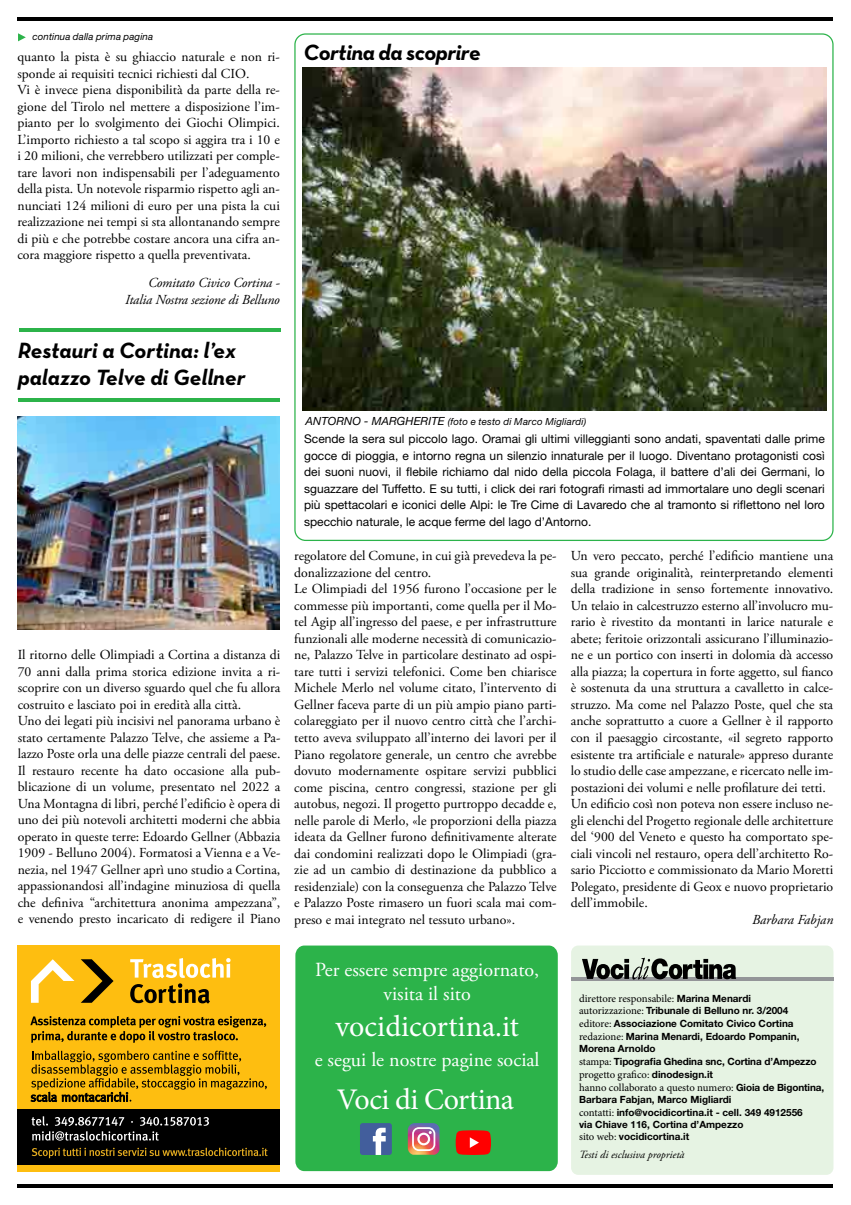
<style>
.page{position:relative;width:851px;height:1205px;background:#fff}
.page>*{position:absolute;margin:0;border:0;box-sizing:border-box;transform-origin:0 0}
.t1{font:30px "Minion Pro";letter-spacing:-.01em;color:#fff}
.t2{font:italic 700 22.5px/27px "Neutra Text";letter-spacing:-.005em;color:#000}
.t3{font:20px/24px "Adobe Garamond Pro";color:#fff;text-align:center}
.t4{font:13.75px/16.5px "Adobe Garamond Pro";color:#000}
.t5{font:italic 13.75px/16.5px "Adobe Garamond Pro";letter-spacing:-.01em;color:#000;text-align:right}
.t6{font:12px/16.5px "Helvetica Neue LT Std";color:#000;text-align:justify}
.t7{font:italic 11px "Adobe Garamond Pro";color:#000}
.t8{font:10.75px/12.9px "Minion Pro";letter-spacing:-.005em;color:#000}
.t9{font:700 10px/12.6px "Helvetica Neue LT Std";color:#000}
.t10{font:italic 9.75px "Helvetica Neue LT Std";letter-spacing:.01em;color:#000}
.s1{font-size:11.25px}
.s2{font-family:"Helvetica Neue LT Std";font-weight:700;font-size:10px}
.s3{font-family:"Minion Pro";font-weight:400;font-size:10.75px}
</style>
<div class="page">
<hr style="left:18px;top:18px;width:815px;height:3px;background:#000">
<hr style="left:18px;top:1184px;width:815px;height:3px;background:#000">
<div style="left:571px;top:945px;width:262px;height:230px;background:#e6f3e3;border-radius:7px"></div>
<hr style="left:571px;top:977px;width:262px;height:3px;background:#939598">
<svg style="left:582px;top:958px;width:154px;height:21px"></svg>
<hr style="left:18px;top:398px;width:261px;height:4px;background:#2cb34a">
<div style="left:17px;top:945px;width:263px;height:227px;background:#febe10"></div>
<svg style="left:130px;top:958px;width:100px;height:45px"></svg>
<svg style="left:31px;top:959px;width:43px;height:44px"></svg>
<svg style="left:81px;top:959px;width:32px;height:44px"></svg>
<svg style="left:30px;top:1016px;width:236px;height:27px"></svg>
<div style="left:17px;top:1109px;width:263px;height:55px;background:#000"></div>
<svg style="left:32px;top:1116px;width:177px;height:24px"></svg>
<svg style="left:32px;top:1147px;width:235px;height:11px"></svg>
<svg style="left:31px;top:1050px;width:236px;height:52px"></svg>
<hr style="left:19px;top:329px;width:261px;height:3px;background:#2cb34a">
<img style="left:303px;top:67px;width:523px;height:343px">
<svg style="left:18px;top:33px;width:8px;height:8px"></svg>
<img style="left:17px;top:417px;width:262px;height:212px">
<div style="left:295px;top:945px;width:262px;height:226px;background:#2cb34a;border-radius:9px"></div>
<div style="left:360px;top:1123px;width:32px;height:32px;background:#425e9c;border-radius:3px"></div>
<svg style="left:373px;top:1128px;width:12px;height:27px"></svg>
<svg style="left:408px;top:1123px;width:31px;height:31px"></svg>
<svg style="left:455px;top:1130px;width:36px;height:25px"></svg>
<p class="t10" style="left:33px;top:31px;width:122px">continua dalla prima pagina</p>
<p class="t4" style="left:17px;top:49px;width:264px">quanto la pista è su ghiaccio naturale e non ri&shy;sponde ai requisiti tecnici richiesti dal CIO.<br>Vi è invece piena disponibilità da parte della re&shy;gione del Tirolo nel mettere a disposizione l’im&shy;pianto per lo svolgimento dei Giochi Olimpici.<br>L’importo richiesto a tal scopo si aggira tra i 10 e i 20 milioni, che verrebbero utilizzati per comple&shy;tare lavori non indispensabili per l’adeguamento della pista. Un notevole risparmio rispetto agli an&shy;nunciati 124 milioni di euro per una pista la cui realizzazione nei tempi si sta allontanando sempre di più e che potrebbe costare ancora una cifra an&shy;cora maggiore rispetto a quella preventivata.</p>
<p class="t5" style="left:125px;top:275px;width:156px">Comitato Civico Cortina -<br>Italia Nostra sezione di Belluno</p>
<h2 class="t2" style="left:303px;top:38px;width:178px">Cortina da scoprire</h2>
<h2 class="t2" style="left:18px;top:336px;width:229px">Restauri a Cortina: l’ex palazzo Telve di Gellner</h2>
<p class="t4" style="left:18px;top:647px;width:264px">Il ritorno delle Olimpiadi a Cortina a distanza di 70 anni dalla prima storica edizione invita a ri&shy;scoprire con un diverso sguardo quel che fu allora costruito e lasciato poi in eredità alla città.<br>Uno dei legati più incisivi nel panorama urbano è stato certamente Palazzo Telve, che assieme a Pa&shy;lazzo Poste orla una delle piazze centrali del paese.<br>Il restauro recente ha dato occasione alla pub&shy;blicazione di un volume, presentato nel 2022 a Una Montagna di libri, perché l’edificio è opera di uno dei più notevoli architetti moderni che abbia operato in queste terre: Edoardo Gellner (Abbazia 1909 - Belluno 2004). Formatosi a Vienna e a Ve&shy;nezia, nel 1947 Gellner aprì uno studio a Cortina, appassionandosi all’indagine minuziosa di quella che definiva “architettura anonima ampezzana”, e venendo presto incaricato di redigere il Piano</p>
<p class="t10" style="left:305px;top:415px;width:282px"><span class="s1">ANTORNO - MARGHERITE</span> (foto e testo di Marco Migliardi)</p>
<p class="t6" style="left:304px;top:431px;width:522px">Scende la sera sul piccolo lago. Oramai gli ultimi villeggianti sono andati, spaventati dalle prime gocce di pioggia, e intorno regna un silenzio innaturale per il luogo. Diventano protagonisti così dei suoni nuovi, il flebile richiamo dal nido della piccola Folaga, il battere d’ali dei Germani, lo sguazzare del Tuffetto. E su tutti, i click dei rari fotografi rimasti ad immortalare uno degli scenari più spettacolari e iconici delle Alpi: le Tre Cime di Lavaredo che al tramonto si riflettono nel loro specchio naturale, le acque ferme del lago d’Antorno.</p>
<p class="t4" style="left:294px;top:548px;width:264px">regolatore del Comune, in cui già prevedeva la pe&shy;donalizzazione del centro.<br>Le Olimpiadi del 1956 furono l’occasione per le commesse più importanti, come quella per il Mo&shy;tel Agip all’ingresso del paese, e per infrastrutture funzionali alle moderne necessità di comunicazio&shy;ne, Palazzo Telve in particolare destinato ad ospi&shy;tare tutti i servizi telefonici. Come ben chiarisce Michele Merlo nel volume citato, l’intervento di Gellner faceva parte di un più ampio piano parti&shy;colareggiato per il nuovo centro città che l’archi&shy;tetto aveva sviluppato all’interno dei lavori per il Piano regolatore generale, un centro che avrebbe dovuto modernamente ospitare servizi pubblici come piscina, centro congressi, stazione per gli autobus, negozi. Il progetto purtroppo decadde e, nelle parole di Merlo, «le proporzioni della piazza ideata da Gellner furono definitivamente alterate dai condomini realizzati dopo le Olimpiadi (gra&shy;zie ad un cambio di destinazione da pubblico a residenziale) con la conseguenza che Palazzo Telve e Palazzo Poste rimasero un fuori scala mai com&shy;preso e mai integrato nel tessuto urbano».</p>
<p class="t4" style="left:570px;top:548px;width:264px">Un vero peccato, perché l’edificio mantiene una sua grande originalità, reinterpretando elementi della tradizione in senso fortemente innovativo.<br>Un telaio in calcestruzzo esterno all’involucro mu&shy;rario è rivestito da montanti in larice naturale e abete; feritoie orizzontali assicurano l’illuminazio&shy;ne e un portico con inserti in dolomia dà accesso alla piazza; la copertura in forte aggetto, sul fianco è sostenuta da una struttura a cavalletto in calce&shy;struzzo. Ma come nel Palazzo Poste, quel che sta anche soprattutto a cuore a Gellner è il rapporto con il paesaggio circostante, «il segreto rapporto esistente tra artificiale e naturale» appreso durante lo studio delle case ampezzane, e ricercato nelle im&shy;postazioni dei volumi e nelle profilature dei tetti.<br>Un edificio così non poteva non essere incluso ne&shy;gli elenchi del Progetto regionale delle architetture del ‘900 del Veneto e questo ha comportato spe&shy;ciali vincoli nel restauro, opera dell’architetto Ro&shy;sario Picciotto e commissionato da Mario Moretti Polegato, presidente di Geox e nuovo proprietario dell’immobile.</p>
<p class="t5" style="left:752px;top:911px;width:82px">Barbara Fabjan</p>
<h3 class="t3" style="left:315px;top:958px;width:226px">Per essere sempre aggiornato, visita il sito</h3>
<h1 class="t1" style="left:335px;top:1006px;width:185px">vocidicortina.it</h1>
<h3 class="t3" style="left:314px;top:1048px;width:226px">e segui le nostre pagine social</h3>
<h1 class="t1" style="left:337px;top:1079px;width:179px">Voci di Cortina</h1>
<p class="t8" style="left:579px;top:992px;width:173px">direttore responsabile: <span class="s2">Marina Menardi</span></p>
<p class="t9" style="left:579px;top:1004px;width:239px"><span class="s3">autorizzazione:</span> Tribunale di Belluno nr. 3/2004 <span class="s3">editore:</span> Associazione Comitato Civico Cortina <span class="s3">redazione:</span> Marina Menardi, Edoardo Pompanin, Morena Arnoldo<br><span class="s3">stampa:</span> Tipografia Ghedina snc, Cortina d’Ampezzo</p>
<p class="t8" style="left:579px;top:1068px;width:247px">progetto grafico: <span class="s2">dinodesign.it<br></span>hanno collaborato a questo numero: <span class="s2">Gioia de Bigontina,</span></p>
<p class="t9" style="left:579px;top:1092px;width:225px">Barbara Fabjan, Marco Migliardi<br><span class="s3">contatti:</span> info@vocidicortina.it - cell. 349 4912556 via Chiave 116, Cortina d’Ampezzo<br><span class="s3">sito web:</span> vocidicortina.it</p>
<p class="t7" style="left:579px;top:1148px;width:107px">Testi di esclusiva proprietà</p>
</div>
